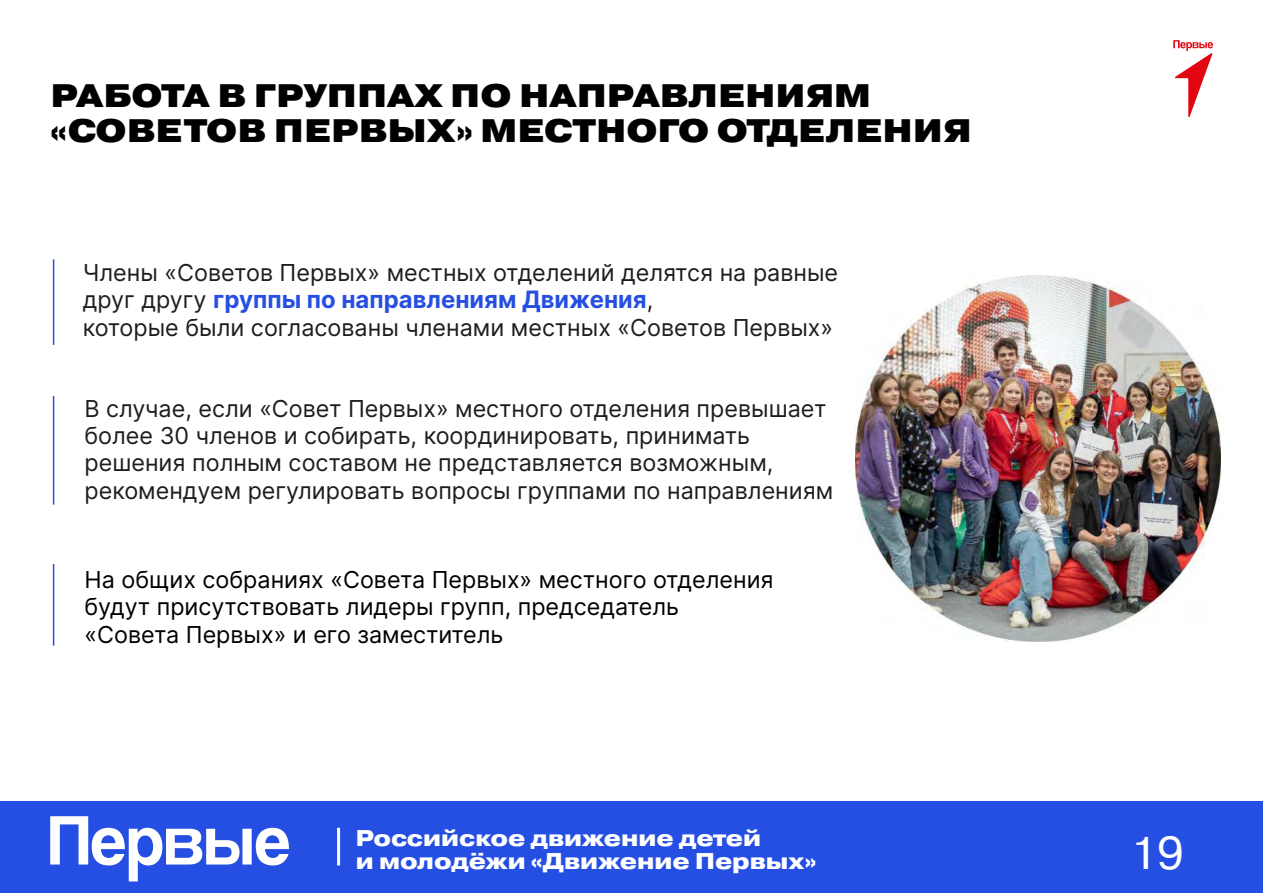
<style>
.page{position:relative;width:1263px;height:893px;background:#fff}
.page>*{position:absolute;margin:0;border:0;box-sizing:border-box;transform-origin:0 0}
.t1{font:45.9px "Pragmatica";color:#fff}
.t2{font:900 32.55px/35.1px "Pragmatica Extended";color:#000}
.t3{font:700 24px "Inter";color:#254fe2}
.t4{font:23.4px/27.2px "Inter";color:#1d1d1b}
.t5{font:23.4px/27.2px "Inter";color:#000}
.t6{font:800 22.8px/22.8px "Pragmatica Extended";color:#fff}
.s1{font-weight:400;font-size:23.4px;color:#1d1d1b}
</style>
<div class="page">
<svg style="left:1173px;top:40px;width:40px;height:77px"></svg>
<div style="left:0;top:801px;width:1263px;height:92px;background:#254fe2"></div>
<svg style="left:50px;top:816px;width:239px;height:65px"></svg>
<hr style="left:337px;top:828px;width:3px;height:37px;background:#fff">
<img style="left:855px;top:276px;width:365px;height:365px">
<hr style="left:53px;top:259px;width:1px;height:86px;background:#254fe2">
<hr style="left:53px;top:396px;width:1px;height:109px;background:#254fe2">
<hr style="left:53px;top:564px;width:1px;height:82px;background:#254fe2">
<h2 class="t2" style="left:51px;top:78px;width:922px">РАБОТА В ГРУППАХ ПО НАПРАВЛЕНИЯМ «СОВЕТОВ ПЕРВЫХ» МЕСТНОГО ОТДЕЛЕНИЯ</h2>
<p class="t4" style="left:83px;top:259px;width:757px">Члены «Советов Первых» местных отделений делятся на равные</p>
<p class="t3" style="left:83px;top:282px;width:572px"><span class="s1">друг другу</span> группы по направлениям Движения<span class="s1">,</span></p>
<p class="t4" style="left:83px;top:313px;width:752px">которые были согласованы членами местных «Советов Первых»</p>
<p class="t4" style="left:85px;top:395px;width:750px">В случае, если «Совет Первых» местного отделения превышает более 30 членов и собирать, координировать, принимать решения полным составом не представляется возможным, рекомендуем регулировать вопросы группами по направлениям</p>
<p class="t5" style="left:85px;top:566px;width:691px">На общих собраниях «Совета Первых» местного отделения будут присутствовать лидеры групп, председатель «Совета Первых» и его заместитель</p>
<p class="t6" style="left:356px;top:827px;width:462px">Российское движение детей<br>и молодёжи «Движение Первых»</p>
<h1 class="t1" style="left:1130px;top:825px;width:55px">19</h1>
</div>
